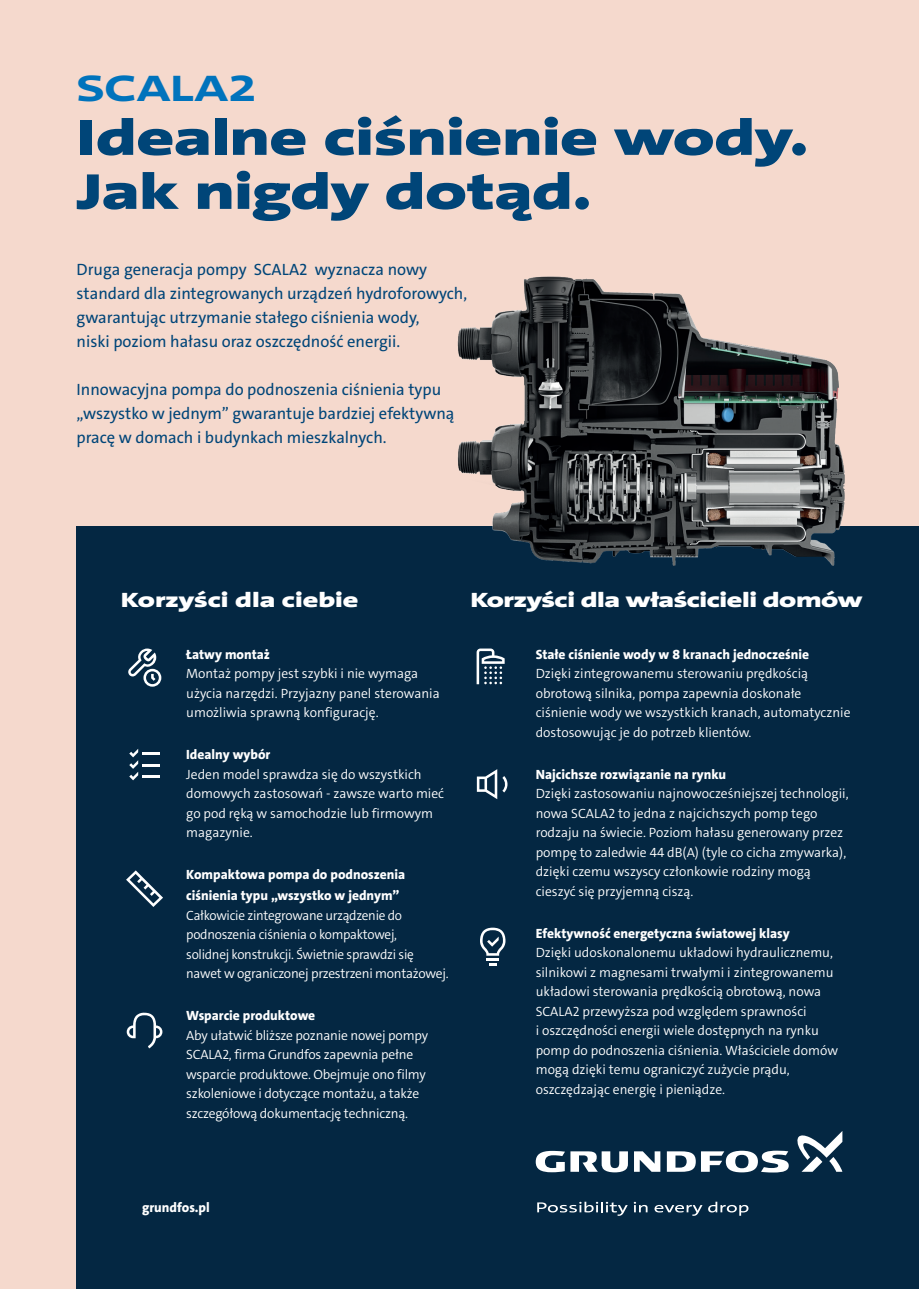
<style>
.page{position:relative;width:919px;height:1289px;background:#fff}
.page>*{position:absolute;margin:0;border:0;box-sizing:border-box;transform-origin:0 0}
.t1{font:900 51px/54px "Grundfos The Sans Extd";letter-spacing:-.01em;color:#004578}
.t2{font:700 37.5px "Grundfos The Sans Extd";letter-spacing:.015em;color:#0073bc}
.t3{font:900 21px "Grundfos The Sans Extd";letter-spacing:-.02em;color:#fff}
.t4{font:900 21px "Grundfos The Sans Extd";color:#fff}
.t5{font:16.5px/24px "Grundfos The Sans";color:#004578}
.t6{font:300 13.5px/19.5px "Grundfos The Sans";color:#fff}
.t7{font:800 13.5px/21px "Grundfos The Sans";color:#fff}
.t8{font:300 13.5px/19.5px "Grundfos The Sans";letter-spacing:-.02em;color:#fff}
</style>
<div class="page">
<div style="left:0;top:0;width:918px;height:1288px;background:#f5d9cd"></div>
<div style="left:77px;top:526px;width:841px;height:762px;background:#042742"></div>
<img style="left:457px;top:276px;width:388px;height:290px">
<svg style="left:129px;top:749px;width:31px;height:31px"></svg>
<svg style="left:128px;top:648px;width:33px;height:38px"></svg>
<svg style="left:127px;top:1012px;width:35px;height:36px"></svg>
<svg style="left:480px;top:927px;width:25px;height:38px"></svg>
<svg style="left:126px;top:870px;width:37px;height:37px"></svg>
<svg style="left:477px;top:769px;width:31px;height:30px"></svg>
<svg style="left:476px;top:648px;width:28px;height:36px"></svg>
<svg style="left:634px;top:1151px;width:26px;height:20px"></svg>
<svg style="left:666px;top:1151px;width:29px;height:20px"></svg>
<svg style="left:535px;top:1150px;width:93px;height:22px"></svg>
<svg style="left:701px;top:1150px;width:87px;height:22px"></svg>
<svg style="left:797px;top:1131px;width:45px;height:40px"></svg>
<svg style="left:537px;top:1201px;width:90px;height:14px"></svg>
<svg style="left:633px;top:1201px;width:14px;height:11px"></svg>
<svg style="left:654px;top:1204px;width:48px;height:11px"></svg>
<svg style="left:708px;top:1201px;width:40px;height:14px"></svg>
<p class="t2" style="left:77px;top:64px;width:181px">SCALA2</p>
<p class="t1" style="left:77px;top:111px;width:733px">Idealne ciśnienie wody.<br>Jak nigdy dotąd.</p>
<p class="t5" style="left:77px;top:258px;width:392px">Druga generacja pompy SCALA2 wyznacza nowy standard dla zintegrowanych urządzeń hydroforowych, gwarantując utrzymanie stałego ciśnienia wody,</p>
<p class="t5" style="left:77px;top:330px;width:325px">niski poziom hałasu oraz oszczędność energii.</p>
<p class="t5" style="left:77px;top:378px;width:379px">Innowacyjna pompa do podnoszenia ciśnienia typu „wszystko w jednym” gwarantuje bardziej efektywną pracę w domach i budynkach mieszkalnych.</p>
<p class="t4" style="left:121px;top:586px;width:239px">Korzyści dla ciebie</p>
<p class="t7" style="left:186px;top:643px;width:85px">Łatwy montaż</p>
<p class="t6" style="left:186px;top:663px;width:255px">Montaż pompy jest szybki i nie wymaga użycia narzędzi. Przyjazny panel sterowania umożliwia sprawną konfigurację.</p>
<p class="t7" style="left:186px;top:744px;width:86px">Idealny wybór</p>
<p class="t6" style="left:186px;top:764px;width:259px">Jeden model sprawdza się do wszystkich domowych zastosowań - zawsze warto mieć go pod ręką w samochodzie lub firmowym magazynie.</p>
<p class="t7" style="left:186px;top:864px;width:221px">Kompaktowa pompa do podnoszenia ciśnienia typu „wszystko w jednym”</p>
<p class="t8" style="left:186px;top:905px;width:217px">Całkowicie zintegrowane urządzenie do podnoszenia ciśnienia o kompaktowej,</p>
<p class="t8" style="left:186px;top:944px;width:264px">solidnej konstrukcji. Świetnie sprawdzi się nawet w ograniczonej przestrzeni montażowej.</p>
<p class="t7" style="left:186px;top:1005px;width:130px">Wsparcie produktowe</p>
<p class="t6" style="left:186px;top:1025px;width:243px">Aby ułatwić bliższe poznanie nowej pompy SCALA2, firma Grundfos zapewnia pełne wsparcie produktowe. Obejmuje ono filmy szkoleniowe i dotyczące montażu, a także szczegółową dokumentację techniczną.</p>
<p class="t3" style="left:470px;top:586px;width:393px">Korzyści dla właścicieli domów</p>
<p class="t7" style="left:535px;top:643px;width:275px">Stałe ciśnienie wody w 8 kranach jednocześnie</p>
<p class="t6" style="left:535px;top:663px;width:316px">Dzięki zintegrowanemu sterowaniu prędkością obrotową silnika, pompa zapewnia doskonałe ciśnienie wody we wszystkich kranach, automatycznie dostosowując je do potrzeb klientów.</p>
<p class="t7" style="left:535px;top:763px;width:192px">Najcichsze rozwiązanie na rynku</p>
<p class="t6" style="left:535px;top:783px;width:314px">Dzięki zastosowaniu najnowocześniejszej technologii, nowa SCALA2 to jedna z najcichszych pomp tego rodzaju na świecie. Poziom hałasu generowany przez pompę to zaledwie 44 dB(A) (tyle co cicha zmywarka), dzięki czemu wszyscy członkowie rodziny mogą cieszyć się przyjemną ciszą.</p>
<p class="t7" style="left:535px;top:922px;width:255px">Efektywność energetyczna światowej klasy</p>
<p class="t6" style="left:535px;top:942px;width:304px">Dzięki udoskonalonemu układowi hydraulicznemu, silnikowi z magnesami trwałymi i zintegrowanemu układowi sterowania prędkością obrotową, nowa SCALA2 przewyższa pod względem sprawności<br>i oszczędności energii wiele dostępnych na rynku pomp do podnoszenia ciśnienia. Właściciele domów mogą dzięki temu ograniczyć zużycie prądu, oszczędzając energię i pieniądze.</p>
<p class="t7" style="left:142px;top:1197px;width:69px">grundfos.pl</p>
</div>
